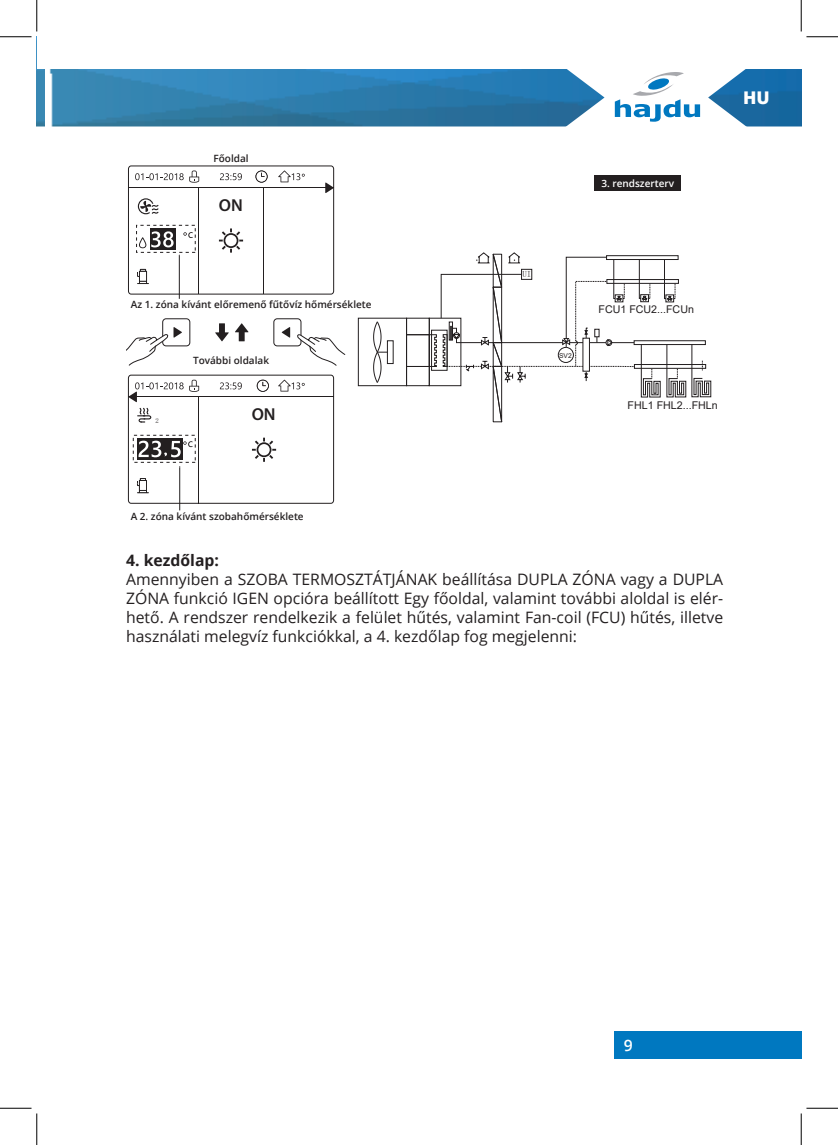
<style>
.page{position:relative;width:838px;height:1145px;background:#fff}
.page>*{position:absolute;margin:0;border:0;box-sizing:border-box;transform-origin:0 0}
.t1{font:800 17.5px "Open Sans";color:#fff}
.t2{font:600 17.32px "Myriad Pro";color:#231f20}
.szöveg_HU{font:15.75px/18.9px "Open Sans";color:#231f20;text-align:justify}
.kiemelés1_fekete_HU{font:700 15.75px "Open Sans";color:#231f20}
.t3{font:600 15.75px "Open Sans";color:#fff}
.t4{font:10.67px "Arial";color:#231f20}
.t5{font:600 9.97px "Open Sans";color:#231f20}
.t6{font:600 9.97px "Open Sans";color:#fff}
.t7{font:8.75px "Arial G Bpc EUC H";color:#231f20}
.t8{font:6.65px "Arial";color:#231f20}
.t9{font:6.65px "Arial G Bpc EUC H";color:#231f20}
</style>
<div class="page">
<img style="left:37px;top:69px;width:8px;height:58px">
<img style="left:49px;top:69px;width:752px;height:58px">
<div style="left:613px;top:1031px;width:188px;height:28px;background:#0078c0"></div>
<svg style="left:542px;top:69px;width:228px;height:58px"></svg>
<div style="left:387px;top:341px;width:6px;height:23px;border:1px solid #231f20"></div>
<svg style="left:373px;top:321px;width:14px;height:62px"></svg>
<div style="left:358px;top:318px;width:49px;height:68px;border:1px solid #231f20"></div>
<div style="left:406px;top:318px;width:23px;height:17px;border:1px solid #231f20"></div>
<div style="left:406px;top:334px;width:23px;height:33px;border:1px solid #231f20"></div>
<div style="left:406px;top:366px;width:23px;height:20px;border:1px solid #231f20"></div>
<svg style="left:428px;top:252px;width:283px;height:171px"></svg>
<div style="left:162px;top:319px;width:28px;height:27px;border:1px solid #231f20;border-radius:3px"></div>
<div style="left:273px;top:319px;width:28px;height:27px;border:1px solid #231f20;border-radius:3px"></div>
<svg style="left:282px;top:327px;width:8px;height:11px"></svg>
<svg style="left:235px;top:323px;width:13px;height:18px"></svg>
<svg style="left:215px;top:323px;width:14px;height:18px"></svg>
<div style="left:128px;top:166px;width:206px;height:129px;border:1px solid #231f20;border-radius:3px"></div>
<hr style="left:198px;top:188px;width:1px;height:106px;background:#231f20">
<hr style="left:263px;top:188px;width:1px;height:106px;background:#231f20">
<hr style="left:129px;top:187px;width:204px;height:1px;background:#231f20">
<svg style="left:220px;top:173px;width:22px;height:7px"></svg>
<svg style="left:137px;top:269px;width:12px;height:15px"></svg>
<svg style="left:278px;top:170px;width:27px;height:12px"></svg>
<svg style="left:183px;top:232px;width:10px;height:6px"></svg>
<svg style="left:219px;top:228px;width:24px;height:25px"></svg>
<svg style="left:255px;top:170px;width:12px;height:13px"></svg>
<svg style="left:135px;top:171px;width:64px;height:12px"></svg>
<div style="left:150px;top:228px;width:25px;height:22px;background:#231f20"></div>
<svg style="left:139px;top:231px;width:34px;height:17px"></svg>
<svg style="left:138px;top:198px;width:21px;height:17px"></svg>
<div style="left:128px;top:375px;width:206px;height:129px;border:1px solid #231f20;border-radius:3px"></div>
<hr style="left:198px;top:397px;width:1px;height:106px;background:#231f20">
<hr style="left:128px;top:397px;width:205px;height:1px;background:#231f20">
<svg style="left:220px;top:382px;width:22px;height:7px"></svg>
<svg style="left:137px;top:478px;width:12px;height:15px"></svg>
<svg style="left:278px;top:380px;width:27px;height:12px"></svg>
<svg style="left:252px;top:438px;width:24px;height:24px"></svg>
<svg style="left:257px;top:380px;width:12px;height:12px"></svg>
<svg style="left:137px;top:408px;width:14px;height:15px"></svg>
<svg style="left:137px;top:438px;width:45px;height:21px"></svg>
<svg style="left:138px;top:441px;width:54px;height:16px"></svg>
<svg style="left:128px;top:380px;width:71px;height:22px"></svg>
<svg style="left:325px;top:183px;width:8px;height:10px"></svg>
<div style="left:136px;top:225px;width:59px;height:28px;border:1px dashed #231f20"></div>
<hr style="left:179px;top:256px;width:1px;height:43px;background:#231f20">
<hr style="left:179px;top:467px;width:1px;height:43px;background:#231f20">
<div style="left:133px;top:435px;width:62px;height:28px;border:1px dashed #231f20"></div>
<svg style="left:297px;top:334px;width:48px;height:32px"></svg>
<svg style="left:126px;top:327px;width:56px;height:38px"></svg>
<div style="left:594px;top:176px;width:87px;height:15px;background:#231f20"></div>
<hr style="left:0;top:36px;width:32px;height:1px;background:#000">
<hr style="left:806px;top:36px;width:31px;height:1px;background:#000">
<hr style="left:0;top:1108px;width:32px;height:1px;background:#000">
<hr style="left:806px;top:1108px;width:31px;height:1px;background:#000">
<hr style="left:36px;top:0;width:1px;height:31px;background:#000">
<hr style="left:36px;top:1113px;width:1px;height:32px;background:#000">
<hr style="left:800px;top:0;width:1px;height:31px;background:#000">
<hr style="left:800px;top:1113px;width:1px;height:32px;background:#000">
<p class="t5" style="left:213px;top:152px;width:37px">Főoldal</p>
<p class="t2" style="left:219px;top:194px;width:25px">ON</p>
<p class="t5" style="left:131px;top:298px;width:242px">Az 1. zóna kívánt előremenő fűtővíz hőmérséklete</p>
<p class="t9" style="left:156px;top:417px;width:5px">2</p>
<p class="t5" style="left:193px;top:353px;width:78px">További oldalak</p>
<p class="t2" style="left:252px;top:404px;width:25px">ON</p>
<p class="t6" style="left:601px;top:177px;width:74px">3. rendszerterv</p>
<p class="t1" style="left:743px;top:85px;width:28px">HU</p>
<p class="t7" style="left:522px;top:270px;width:10px">UI</p>
<p class="t8" style="left:559px;top:351px;width:14px">SV2</p>
<p class="t4" style="left:598px;top:302px;width:97px">FCU1 FCU2...FCUn</p>
<p class="t4" style="left:627px;top:397px;width:92px">FHL1 FHL2...FHLn</p>
<p class="t5" style="left:131px;top:509px;width:174px">A 2. zóna kívánt szobahőmérséklete</p>
<p class="kiemelés1_fekete_HU" style="left:126px;top:550px;width:94px">4. kezdőlap:</p>
<p class="szöveg_HU" style="left:126px;top:570px;width:598px">Amennyiben a SZOBA TERMOSZTÁTJÁNAK beállítása DUPLA ZÓNA vagy a DUPLA ZÓNA funkció IGEN opcióra beállított Egy főoldal, valamint további aloldal is elér&shy;hető. A rendszer rendelkezik a felület hűtés, valamint Fan-coil (FCU) hűtés, illetve használati melegvíz funkciókkal, a 4. kezdőlap fog megjelenni:</p>
<p class="t3" style="left:623px;top:1034px;width:10px">39</p>
</div>
